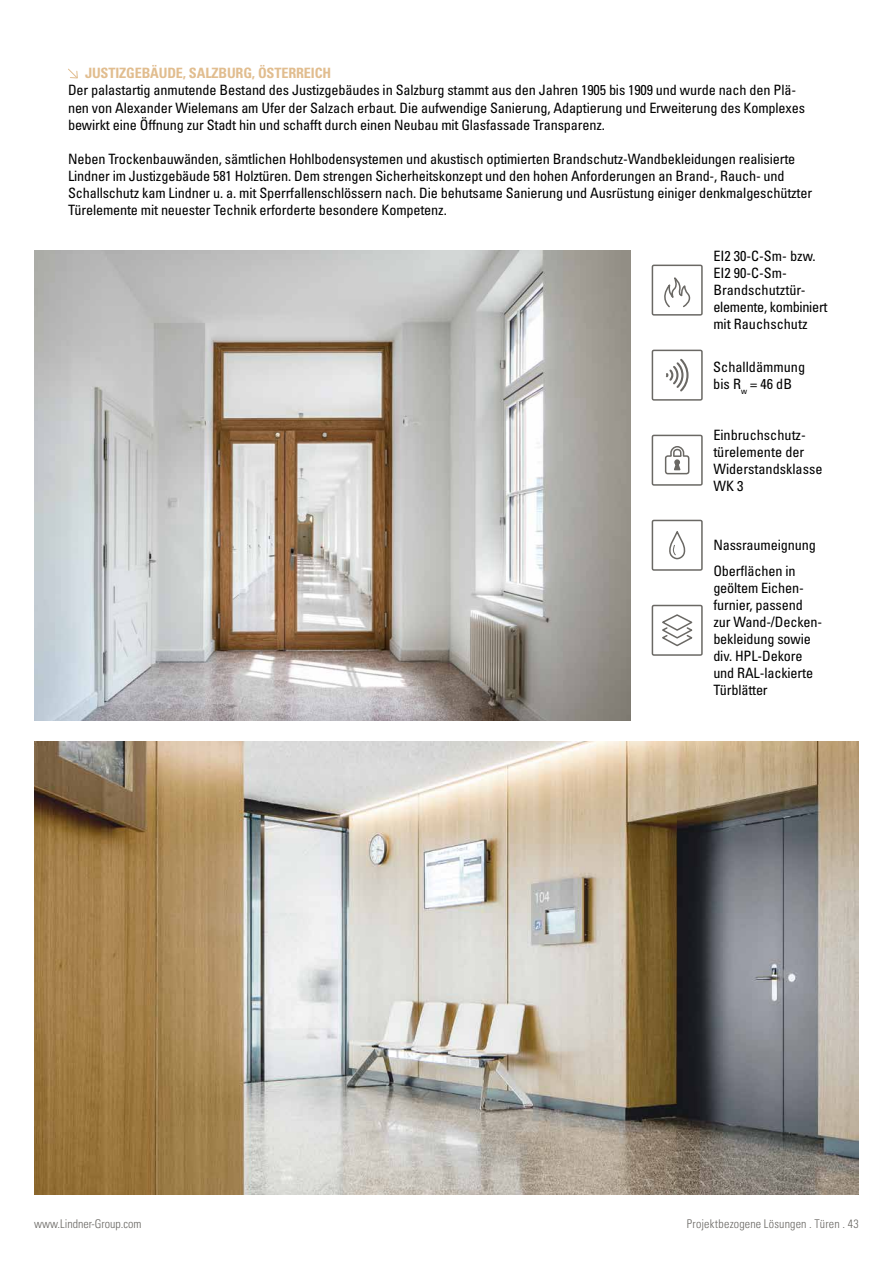
<style>
.page{position:relative;width:893px;height:1263px;background:#fff}
.page>*{position:absolute;margin:0;border:0;box-sizing:border-box;transform-origin:0 0}
.t1{font:condensed 14.25px/17.1px "Univers LT Pro";letter-spacing:-.01em;color:#000}
.t2{font:700 condensed 14.25px "Univers LT Pro";letter-spacing:-.01em;color:#e1bd8f}
.t3{font:300 condensed 12px "Univers LT Pro";letter-spacing:.01em;color:#6a6864}
</style>
<div class="page">
<img style="left:34px;top:250px;width:596px;height:470px">
<img style="left:34px;top:742px;width:825px;height:453px">
<svg style="left:68px;top:68px;width:10px;height:11px"></svg>
<svg style="left:651px;top:349px;width:52px;height:52px"></svg>
<svg style="left:651px;top:264px;width:52px;height:52px"></svg>
<svg style="left:651px;top:604px;width:52px;height:52px"></svg>
<svg style="left:651px;top:519px;width:52px;height:52px"></svg>
<svg style="left:651px;top:434px;width:52px;height:52px"></svg>
<p class="t2" style="left:85px;top:65px;width:248px">JUSTIZGEBÄUDE, SALZBURG, ÖSTERREICH</p>
<p class="t1" style="left:68px;top:81px;width:738px">Der palastartig anmutende Bestand des Justizgebäudes in Salzburg stammt aus den Jahren 1905 bis 1909 und wurde nach den Plä&shy;nen von Alexander Wielemans am Ufer der Salzach erbaut. Die aufwendige Sanierung, Adaptierung und Erweiterung des Komplexes bewirkt eine Öffnung zur Stadt hin und schafft durch einen Neubau mit Glasfassade Transparenz.</p>
<p class="t1" style="left:68px;top:150px;width:746px">Neben Trockenbauwänden, sämtlichen Hohlbodensystemen und akustisch optimierten Brandschutz-Wandbekleidungen realisierte Lindner im Justizgebäude 581 Holztüren. Dem strengen Sicherheitskonzept und den hohen Anforderungen an Brand-, Rauch- und Schallschutz kam Lindner u. a. mit Sperrfallenschlössern nach. Die behutsame Sanierung und Ausrüstung einiger denkmalgeschützter Türelemente mit neuester Technik erforderte besondere Kompetenz.</p>
<p class="t1" style="left:713px;top:246px;width:116px">EI2 30-C-Sm- bzw.<br>EI2 90-C-Sm-<br>Brandschutztür&shy;elemente, kombiniert mit Rauchschutz</p>
<p class="t1" style="left:713px;top:358px;width:93px">Schalldämmung bis R<sub>w</sub> = 46 dB</p>
<p class="t1" style="left:713px;top:426px;width:111px">Einbruchschutz&shy;türelemente der<br>Widerstandsklasse<br>WK 3</p>
<p class="t1" style="left:713px;top:532px;width:104px;line-height:25.2px">Nassraumeignung<br>Oberflächen in</p>
<p class="t1" style="left:713px;top:579px;width:110px">geöltem Eichen&shy;furnier, passend zur Wand-/Decken&shy;bekleidung sowie div. HPL-Dekore und RAL-lackierte<br>Türblätter</p>
<p class="t3" style="left:34px;top:1216px;width:109px">www.Lindner-Group.com</p>
<p class="t3" style="left:687px;top:1216px;width:173px">Projektbezogene Lösungen . Türen . 43</p>
</div>
